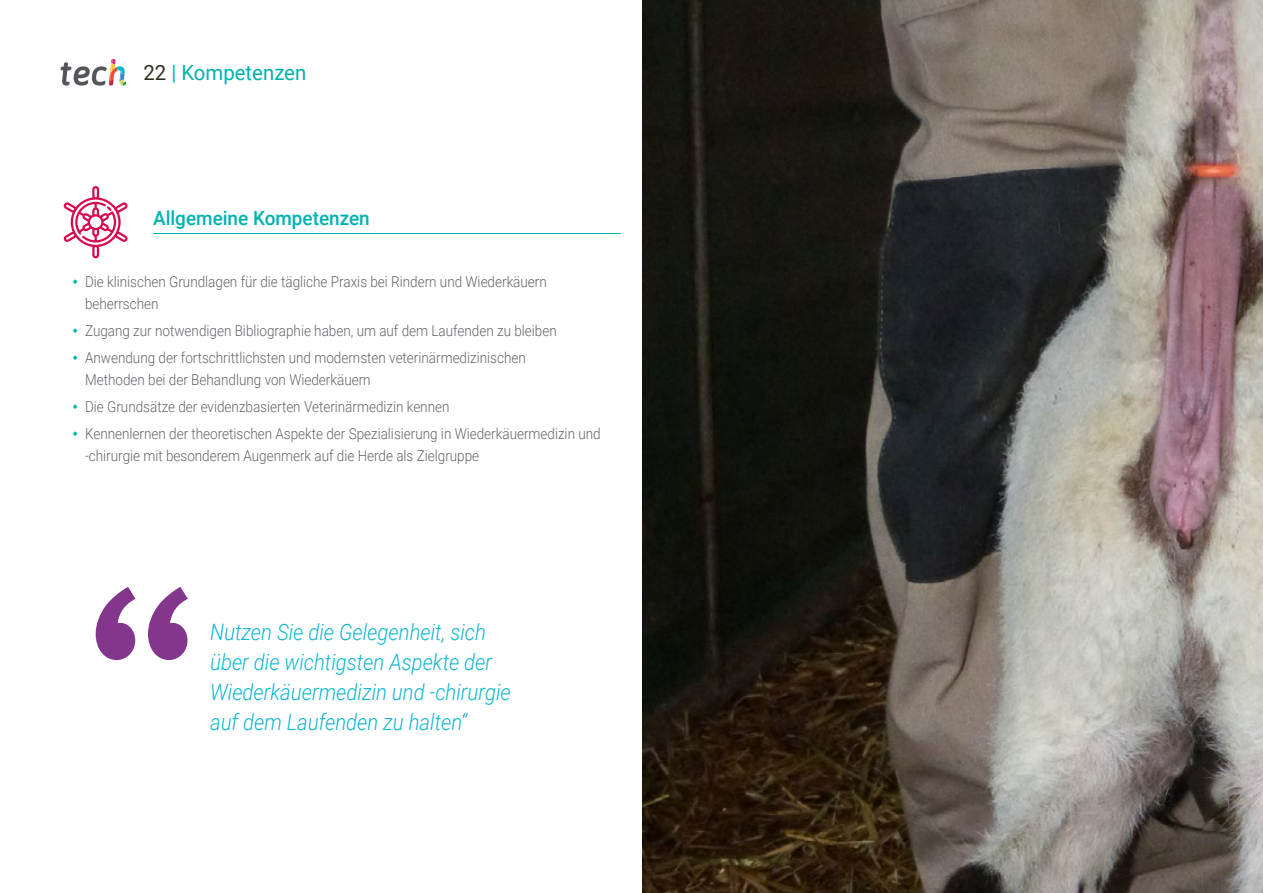
<style>
.page{position:relative;width:1263px;height:893px;background:#fff}
.page>*{position:absolute;margin:0;border:0;box-sizing:border-box;transform-origin:0 0}
.t1{font:italic 300 22.5px/30px "Roboto";color:#0fb6cf;scale:.9 1}
.t2{font:21px "Roboto";color:#00b2af}
.t3{font:500 19.5px "Roboto";color:#00b2af}
.t4{font:300 15px/26.7px "Roboto";color:#61646a;scale:.9 1}
.s1{color:#312e20}
</style>
<div class="page">
<hr style="left:153px;top:233px;width:468px;height:1px;background:#00b2af">
<svg style="left:63px;top:186px;width:65px;height:72px"></svg>
<svg style="left:61px;top:59px;width:65px;height:27px"></svg>
<img style="left:642px;top:0;width:621px;height:893px">
<svg style="left:96px;top:587px;width:92px;height:73px"></svg>
<h2 class="t2" style="left:144px;top:57px;width:164px"><span class="s1">22</span> | Kompetenzen</h2>
<h3 class="t3" style="left:153px;top:205px;width:218px">Allgemeine Kompetenzen</h3>
<p class="t4" style="left:85px;top:269px;width:515px;line-height:22.5px">Die klinischen Grundlagen für die tägliche Praxis bei Rindern und Wiederkäuern beherrschen</p>
<p class="t4" style="left:85px;top:317px;width:526px">Zugang zur notwendigen Bibliographie haben, um auf dem Laufenden zu bleiben<br>Anwendung der fortschrittlichsten und modernsten veterinärmedizinischen</p>
<p class="t4" style="left:85px;top:366px;width:574px">Methoden bei der Behandlung von Wiederkäuern<br>Die Grundsätze der evidenzbasierten Veterinärmedizin kennen<br>Kennenlernen der theoretischen Aspekte der Spezialisierung in Wiederkäuermedizin und</p>
<p class="t4" style="left:85px;top:442px;width:439px">-chirurgie mit besonderem Augenmerk auf die Herde als Zielgruppe</p>
<h1 class="t1" style="left:210px;top:616px;width:335px">Nutzen Sie die Gelegenheit, sich über die wichtigsten Aspekte der<br>Wiederkäuermedizin und -chirurgie auf dem Laufenden zu halten“</h1>
</div>
